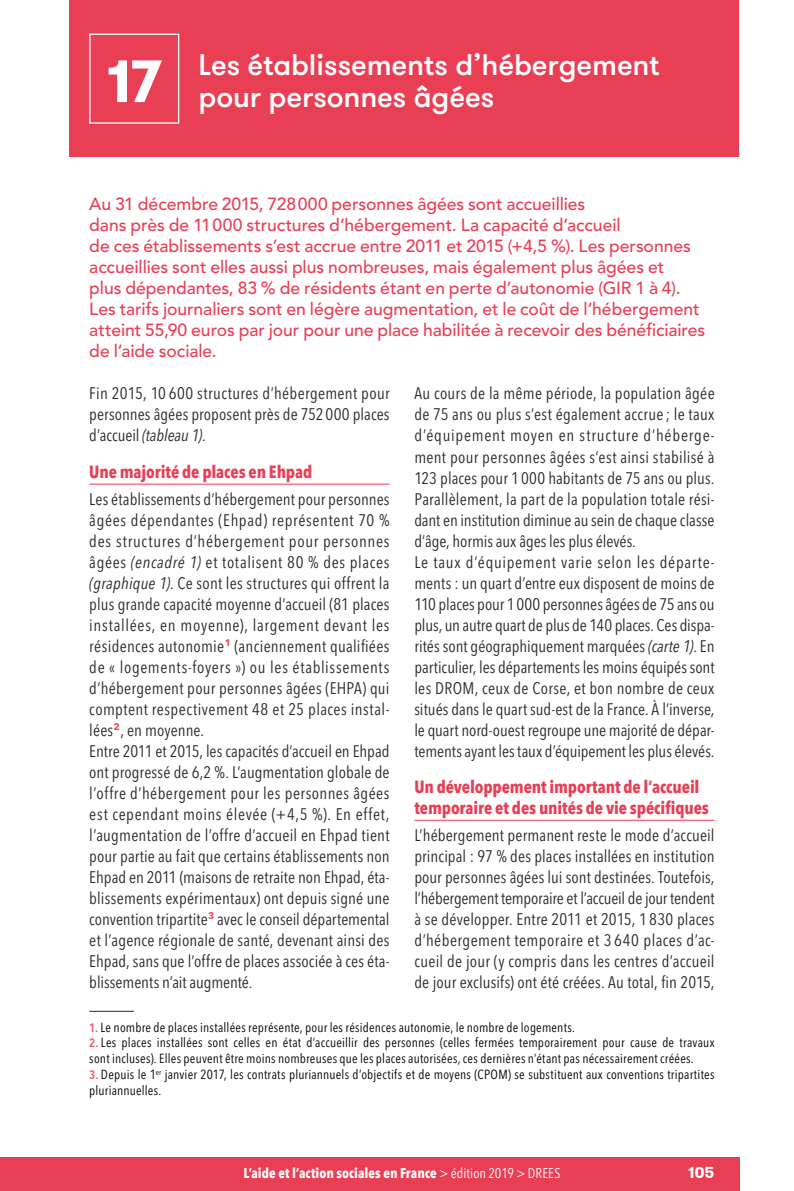
<style>
.page{position:relative;width:794px;height:1191px;background:#fff}
.page>*{position:absolute;margin:0;border:0;box-sizing:border-box;transform-origin:0 0}
.Fiche_num{font:700 59.5px "GT Walsheim";color:#fff}
.Titre_1__Titre_Fiche{font:500 29.75px/32.4px "GT Walsheim";letter-spacing:-.005em;color:#fff}
.Chapo{font:500 17.5px/21px "Avenir LT Std";color:#e83f55}
.Titre_2__Inter{font:700 condensed 17.5px/21px "Avenir Next LT Pro";letter-spacing:-.005em;color:#e83f55}
.Texte{font:condensed 16.62px/21px "Avenir Next LT Pro";letter-spacing:.01em;color:#282827;text-align:justify}
.t1{font:700 15.75px "GT Walsheim";color:#fff}
.t2{font:700 condensed 14px "Avenir Next LT Pro";color:#fff}
.t3{font:condensed 13.12px/15.8px "Avenir Next LT Pro";letter-spacing:.015em;color:#000}
.s1{font-style:italic}
.s2{font-weight:600;font-size:12.25px;color:#eb5863}
.s3{font-weight:400}
</style>
<div class="page">
<div style="left:0;top:1157px;width:739px;height:34px;background:#e83f55"></div>
<div style="left:69px;top:0;width:670px;height:156px;background:#e83f55"></div>
<hr style="left:89px;top:1010px;width:45px;height:1px;background:#282827">
<hr style="left:89px;top:484px;width:300px;height:1px;background:#e83f55">
<hr style="left:414px;top:820px;width:300px;height:1px;background:#e83f55">
<div style="left:89px;top:34px;width:90px;height:90px;border:1px solid #fff"></div>
<p class="Fiche_num" style="left:107px;top:43px;width:56px">17</p>
<p class="Titre_1__Titre_Fiche" style="left:198px;top:47px;width:463px">Les établissements d’hébergement pour personnes âgées</p>
<p class="Chapo" style="left:89px;top:194px;width:617px">Au 31 décembre 2015, 728000 personnes âgées sont accueillies<br>dans près de 11000 structures d’hébergement. La capacité d’accueil<br>de ces établissements s’est accrue entre 2011 et 2015 (+4,5 %). Les personnes accueillies sont elles aussi plus nombreuses, mais également plus âgées et<br>plus dépendantes, 83 % de résidents étant en perte d’autonomie (GIR 1 à 4).<br>Les tarifs journaliers sont en légère augmentation, et le coût de l’hébergement atteint 55,90 euros par jour pour une place habilitée à recevoir des bénéficiaires de l’aide sociale.</p>
<p class="Texte" style="left:89px;top:383px;width:302px">Fin 2015, 10 600 structures d’hébergement pour personnes âgées proposent près de 752000 places d’accueil <span class="s1">(tableau 1)</span>.</p>
<p class="Titre_2__Inter" style="left:89px;top:461px;width:225px">Une majorité de places en Ehpad</p>
<p class="Texte" style="left:89px;top:488px;width:302px">Les établissements d’hébergement pour personnes âgées dépendantes (Ehpad) représentent 70 % des structures d’hébergement pour personnes âgées <span class="s1">(encadré 1)</span> et totalisent 80 % des places <span class="s1">(graphique 1)</span>. Ce sont les structures qui offrent la plus grande capacité moyenne d’accueil (81 places installées, en moyenne), largement devant les résidences autonomie<sup>1</sup> (anciennement qualifiées de « logements-foyers ») ou les établissements d’hébergement pour personnes âgées (EHPA) qui comptent respectivement 48 et 25 places instal&shy;lées<sup>2</sup>, en moyenne.</p>
<p class="Texte" style="left:89px;top:740px;width:302px">Entre 2011 et 2015, les capacités d’accueil en Ehpad ont progressé de 6,2 %. L’augmentation globale de l’offre d’hébergement pour les personnes âgées est cependant moins élevée (+4,5 %). En effet, l’augmentation de l’offre d’accueil en Ehpad tient pour partie au fait que certains établissements non Ehpad en 2011 (maisons de retraite non Ehpad, éta&shy;blissements expérimentaux) ont depuis signé une convention tripartite<sup>3</sup> avec le conseil départemental et l’agence régionale de santé, devenant ainsi des Ehpad, sans que l’offre de places associée à ces éta&shy;blissements n’ait augmenté.</p>
<p class="Texte" style="left:414px;top:383px;width:302px;text-align:left">Au cours de la même période, la population âgée de 75 ans ou plus s’est également accrue ; le taux d’équipement moyen en structure d’héberge&shy;ment pour personnes âgées s’est ainsi stabilisé à 123 places pour 1 000 habitants de 75 ans ou plus.<br>Parallèlement, la part de la population totale rési&shy;dant en institution diminue au sein de chaque classe d’âge, hormis aux âges les plus élevés.</p>
<p class="Texte" style="left:414px;top:551px;width:302px">Le taux d’équipement varie selon les départe&shy;ments : un quart d’entre eux disposent de moins de 110 places pour 1000 personnes âgées de 75 ans ou plus, un autre quart de plus de 140 places. Ces dispa&shy;rités sont géographiquement marquées <span class="s1">(carte 1)</span>. En particulier, les départements les moins équipés sont les DROM, ceux de Corse, et bon nombre de ceux situés dans le quart sud-est de la France. À l’inverse, le quart nord-ouest regroupe une majorité de dépar&shy;tements ayant les taux d’équipement les plus élevés.</p>
<p class="Titre_2__Inter" style="left:414px;top:776px;width:296px">Un développement important de l’accueil temporaire et des unités de vie spécifiques</p>
<p class="Texte" style="left:414px;top:824px;width:302px">L’hébergement permanent reste le mode d’accueil principal : 97 % des places installées en institution pour personnes âgées lui sont destinées. Toutefois, l’hébergement temporaire et l’accueil de jour tendent à se développer. Entre 2011 et 2015, 1 830 places d’hébergement temporaire et 3 640 places d’ac&shy;cueil de jour (y compris dans les centres d’accueil de jour exclusifs) ont été créées. Au total, fin 2015,</p>
<p class="t3" style="left:89px;top:1019px;width:486px"><span class="s2">1.</span> Le nombre de places installées représente, pour les résidences autonomie, le nombre de logements.</p>
<p class="t3" style="left:89px;top:1034px;width:627px"><span class="s2">2.</span> Les places installées sont celles en état d’accueillir des personnes (celles fermées temporairement pour cause de travaux sont incluses). Elles peuvent être moins nombreuses que les places autorisées, ces dernières n’étant pas nécessairement créées.</p>
<p class="t3" style="left:89px;top:1066px;width:626px"><span class="s2">3.</span> Depuis le 1<sup>er</sup> janvier 2017, les contrats pluriannuels d’objectifs et de moyens (CPOM) se substituent aux conventions tripartites pluriannuelles.</p>
<p class="t2" style="left:243px;top:1165px;width:318px">L’aide et l’action sociales en France <span class="s3">&gt; édition 2019 &gt; DREES</span></p>
<p class="t1" style="left:688px;top:1162px;width:28px">105</p>
</div>
